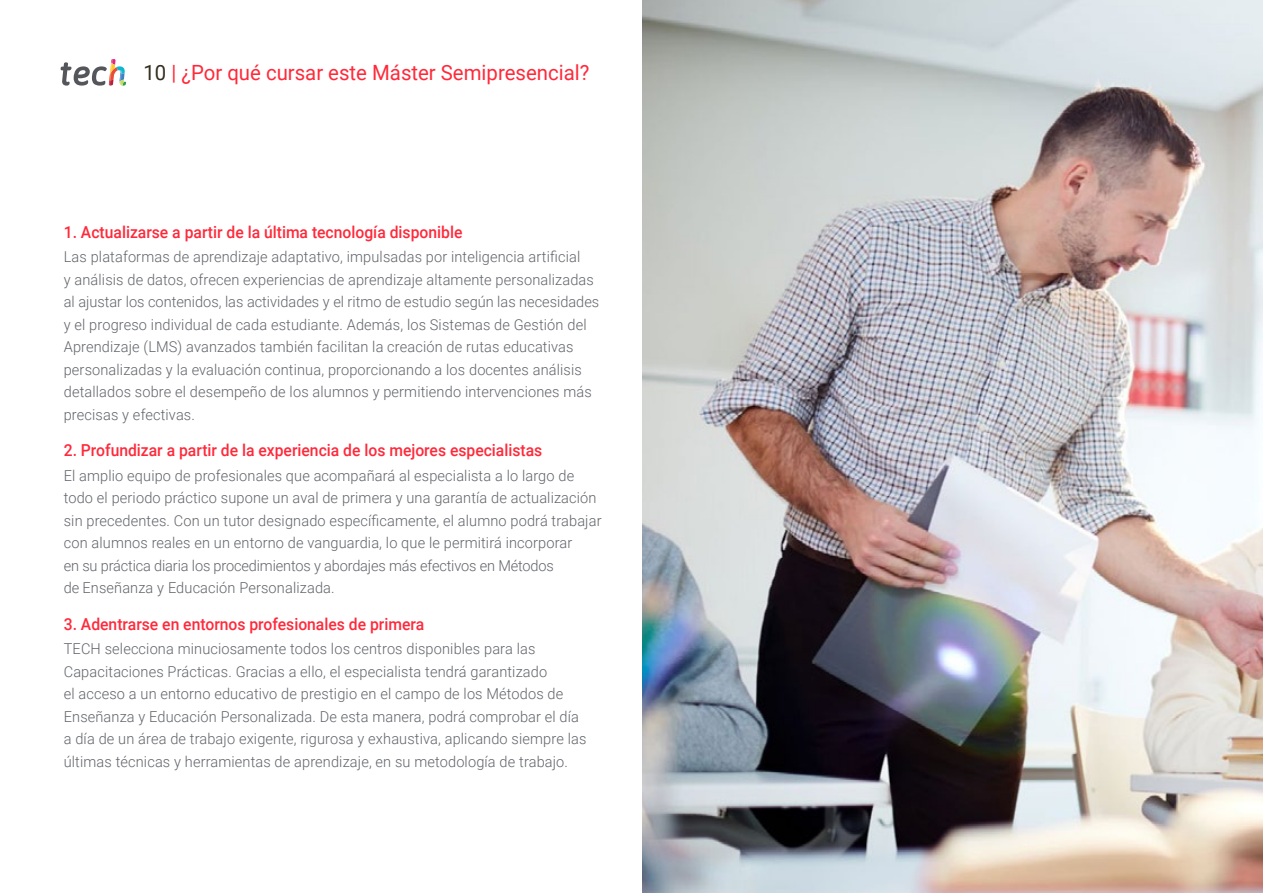
<style>
.page{position:relative;width:1263px;height:893px;background:#fff}
.page>*{position:absolute;margin:0;border:0;box-sizing:border-box;transform-origin:0 0}
.t1{font:21px "Roboto";color:#ff293a}
.t2{font:500 16.5px "Roboto";color:#ff293a;scale:.95 1}
.t3{font:300 15px/22.5px "Roboto";letter-spacing:.01em;color:#61646a}
.s1{color:#312e20}
</style>
<div class="page">
<img style="left:642px;top:0;width:621px;height:893px">
<svg style="left:61px;top:59px;width:65px;height:27px"></svg>
<h1 class="t1" style="left:144px;top:57px;width:447px"><span class="s1">10</span> | ¿Por qué cursar este Máster Semipresencial?</h1>
<p class="t2" style="left:64px;top:220px;width:421px">1. Actualizarse a partir de la última tecnología disponible</p>
<p class="t3" style="left:64px;top:245px;width:537px">Las plataformas de aprendizaje adaptativo, impulsadas por inteligencia artificial<br>y análisis de datos, ofrecen experiencias de aprendizaje altamente personalizadas al ajustar los contenidos, las actividades y el ritmo de estudio según las necesidades y el progreso individual de cada estudiante. Además, los Sistemas de Gestión del Aprendizaje (LMS) avanzados también facilitan la creación de rutas educativas personalizadas y la evaluación continua, proporcionando a los docentes análisis detallados sobre el desempeño de los alumnos y permitiendo intervenciones más precisas y efectivas.</p>
<p class="t2" style="left:64px;top:439px;width:505px">2. Profundizar a partir de la experiencia de los mejores especialistas</p>
<p class="t3" style="left:64px;top:464px;width:539px">El amplio equipo de profesionales que acompañará al especialista a lo largo de todo el periodo práctico supone un aval de primera y una garantía de actualización sin precedentes. Con un tutor designado específicamente, el alumno podrá trabajar con alumnos reales en un entorno de vanguardia, lo que le permitirá incorporar<br>en su práctica diaria los procedimientos y abordajes más efectivos en Métodos<br>de Enseñanza y Educación Personalizada.</p>
<p class="t2" style="left:64px;top:612px;width:381px">3. Adentrarse en entornos profesionales de primera</p>
<p class="t3" style="left:64px;top:637px;width:524px">TECH selecciona minuciosamente todos los centros disponibles para las Capacitaciones Prácticas. Gracias a ello, el especialista tendrá garantizado<br>el acceso a un entorno educativo de prestigio en el campo de los Métodos de Enseñanza y Educación Personalizada. De esta manera, podrá comprobar el día a día de un área de trabajo exigente, rigurosa y exhaustiva, aplicando siempre las últimas técnicas y herramientas de aprendizaje, en su metodología de trabajo.</p>
</div>
